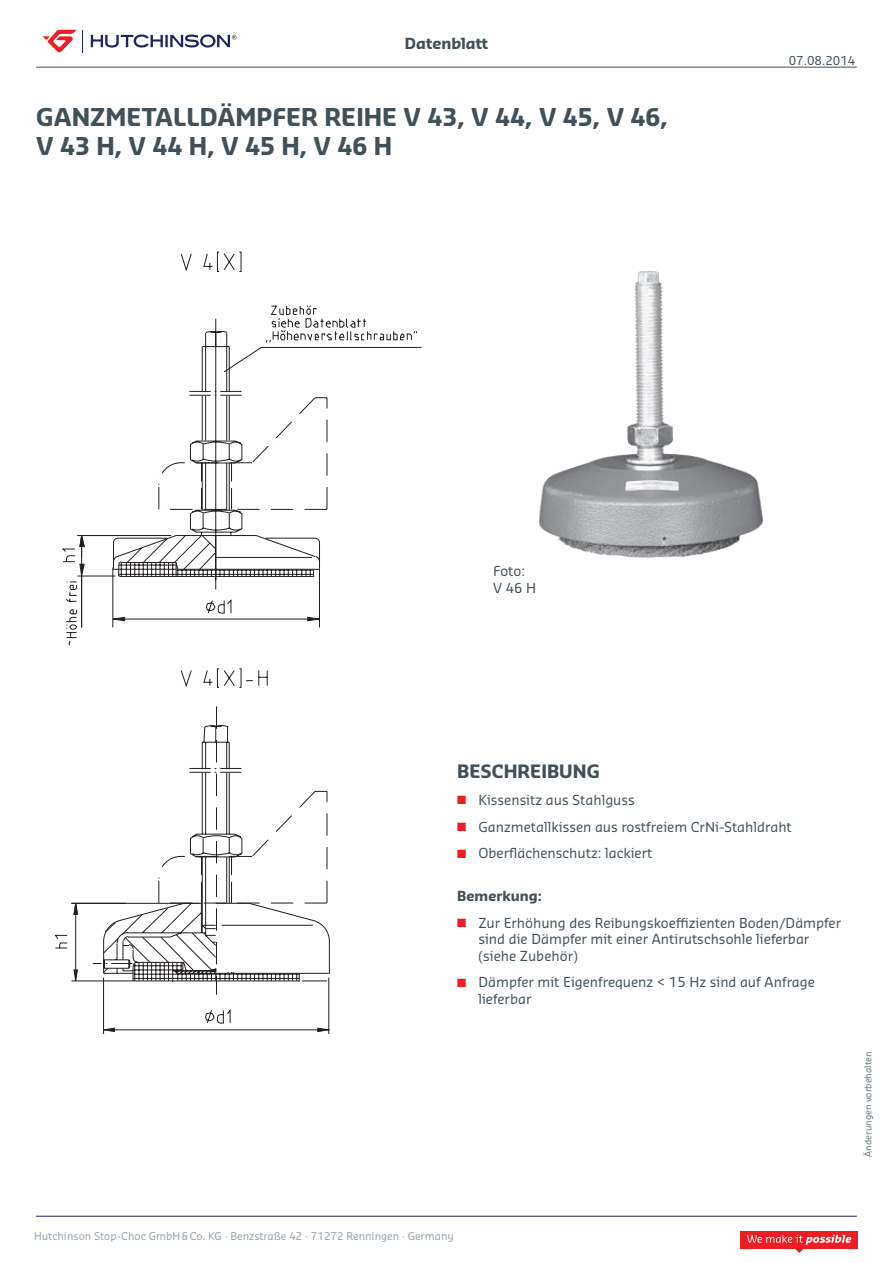
<style>
.page{position:relative;width:893px;height:1263px;background:#fff}
.page>*{position:absolute;margin:0;border:0;box-sizing:border-box;transform-origin:0 0}
.t1{font:700 24px/28.8px "Sansa Pro";color:#425159}
.t2{font:700 18px "Sansa Pro";color:#425159}
.t3{font:700 15px "Sansa Pro";color:#425159}
.t4{font:13.5px/16.2px "Sansa Pro";color:#425159}
.t5{font:700 13.5px "Sansa Pro";color:#425159}
.t6{font:12px "Sansa Pro";color:#425159}
.t7{font:10.5px "Sansa Pro";color:#94a2aa}
.t8{font:9px "Sansa Pro";color:#63737b}
.s1{color:#ee1d23}
</style>
<div class="page">
<svg style="left:91px;top:34px;width:146px;height:14px"></svg>
<svg style="left:43px;top:30px;width:40px;height:23px"></svg>
<div style="left:741px;top:1231px;width:117px;height:17px;background:#ee1d23"></div>
<svg style="left:747px;top:1235px;width:104px;height:18px"></svg>
<hr style="left:36px;top:1216px;width:821px;height:1px;background:#1e2362">
<hr style="left:36px;top:67px;width:821px;height:1px;background:#425159">
<svg style="left:54px;top:902px;width:39px;height:80px"></svg>
<svg style="left:65px;top:251px;width:357px;height:395px"></svg>
<svg style="left:93px;top:902px;width:237px;height:130px"></svg>
<svg style="left:103px;top:305px;width:227px;height:669px"></svg>
<img style="left:539px;top:270px;width:225px;height:288px">
<p class="t3" style="left:405px;top:33px;width:85px">Datenblatt</p>
<h1 class="t1" style="left:36px;top:102px;width:633px">GANZMETALLDÄMPFER REIHE V 43, V 44, V 45, V 46,<br>V 43 H, V 44 H, V 45 H, V 46 H</h1>
<p class="t6" style="left:789px;top:52px;width:68px">07.08.2014</p>
<p class="t4" style="left:493px;top:563px;width:44px">Foto:<br>V 46 H</p>
<h2 class="t2" style="left:457px;top:759px;width:144px">BESCHREIBUNG</h2>
<p class="t4" style="left:457px;top:791px;width:179px"><span class="s1">■</span> Kissensitz aus Stahlguss</p>
<p class="t4" style="left:457px;top:818px;width:336px"><span class="s1">■</span> Ganzmetallkissen aus rostfreiem CrNi-Stahldraht</p>
<p class="t4" style="left:457px;top:845px;width:197px"><span class="s1">■</span> Oberflächenschutz: lackiert</p>
<p class="t5" style="left:457px;top:887px;width:86px">Bemerkung:</p>
<p class="t4" style="left:478px;top:915px;width:364px;text-indent:-21px"><span class="s1">■</span> Zur Erhöhung des Reibungskoeffizienten Boden/Dämpfer sind die Dämpfer mit einer Antirutschsohle lieferbar (siehe Zubehör)</p>
<p class="t4" style="left:478px;top:974px;width:338px;text-indent:-21px"><span class="s1">■</span> Dämpfer mit Eigenfrequenz &lt; 15 Hz sind auf Anfrage lieferbar</p>
<p class="t8" style="left:862px;top:1157px;width:107px;rotate:-90deg">Änderungen vorbehalten</p>
<p class="t7" style="left:34px;top:1228px;width:421px">Hutchinson Stop-Choc GmbH&amp;Co. KG · Benzstraße 42 · 71272 Renningen · Germany</p>
</div>
